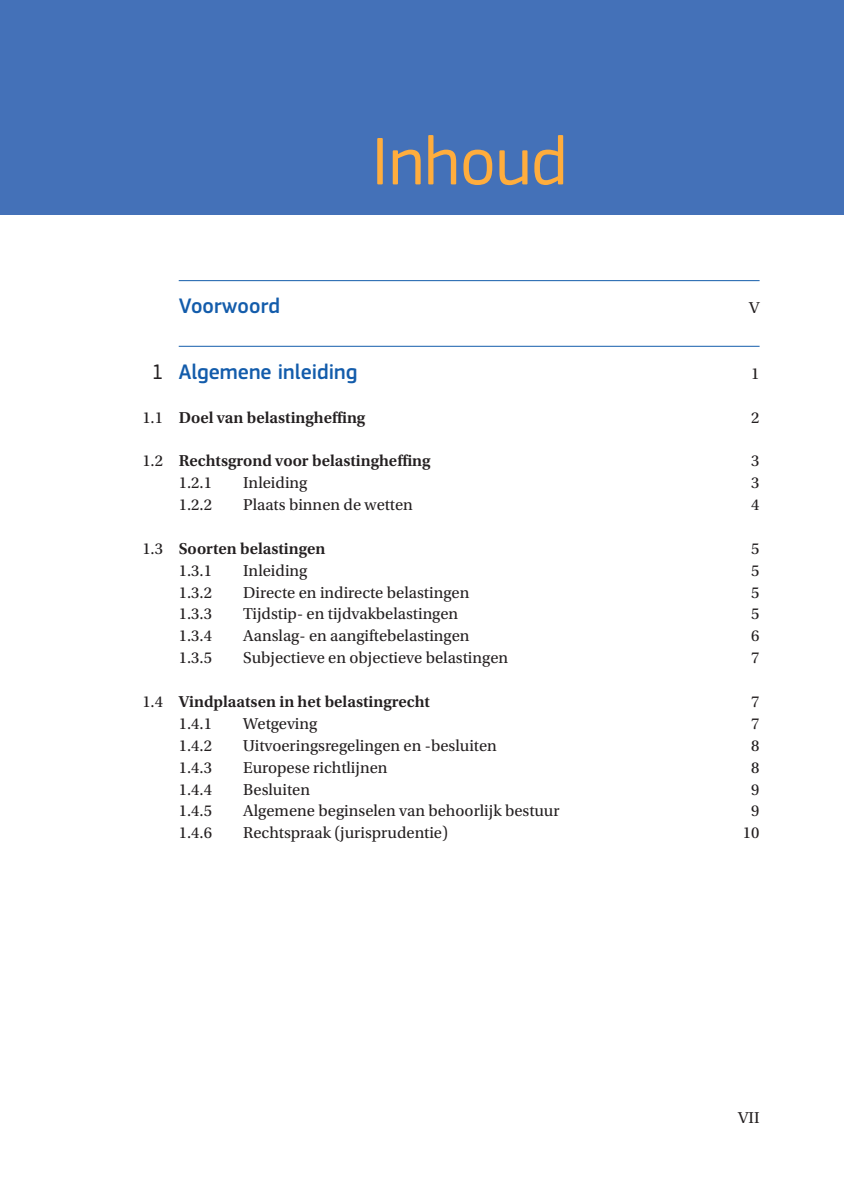
<style>
.page{position:relative;width:844px;height:1191px;background:#fff}
.page>*{position:absolute;margin:0;border:0;box-sizing:border-box;transform-origin:0 0}
.Hoofdstuktekst{font:70px "EC Square Sans Pro";color:#ffad3d}
.t1{font:500 21.88px "EC Square Sans Pro";color:#135cab}
.t2{font:16.62px "Utopia Std";color:#231f20}
.t3{font:600 16.62px "Utopia Std";color:#231f20}
.s1{font-weight:400;color:#231f20}
.s2{font-weight:400}
</style>
<div class="page">
<div style="left:0;top:0;width:843px;height:215px;background:#4471b8"></div>
<hr style="left:179px;top:280px;width:580px;height:1px;background:#135cab">
<hr style="left:179px;top:346px;width:580px;height:1px;background:#135cab">
<p class="Hoofdstuktekst" style="left:371px;top:120px;width:197px">Inhoud</p>
<p class="t1" style="left:179px;top:293px;width:103px">Voorwoord</p>
<p class="t2" style="left:749px;top:299px;width:12px">V</p>
<p class="t1" style="left:152px;top:359px;width:207px"><span class="s1">1</span> Algemene inleiding</p>
<p class="t2" style="left:751px;top:364px;width:10px">1</p>
<p class="t3" style="left:142px;top:408px;width:224px"><span class="s2">1.1</span> Doel van belastingheffing</p>
<p class="t2" style="left:751px;top:408px;width:10px">2</p>
<p class="t3" style="left:142px;top:451px;width:289px"><span class="s2">1.2</span> Rechtsgrond voor belastingheffing</p>
<p class="t2" style="left:751px;top:452px;width:10px">3</p>
<p class="t2" style="left:179px;top:474px;width:35px">1.2.1</p>
<p class="t2" style="left:243px;top:474px;width:66px">Inleiding</p>
<p class="t2" style="left:751px;top:474px;width:10px">3</p>
<p class="t2" style="left:179px;top:496px;width:35px">1.2.2</p>
<p class="t2" style="left:243px;top:496px;width:171px">Plaats binnen de wetten</p>
<p class="t2" style="left:751px;top:496px;width:10px">4</p>
<p class="t3" style="left:142px;top:539px;width:185px"><span class="s2">1.3</span> Soorten belastingen</p>
<p class="t2" style="left:751px;top:539px;width:10px">5</p>
<p class="t2" style="left:179px;top:561px;width:35px">1.3.1</p>
<p class="t2" style="left:243px;top:561px;width:66px">Inleiding</p>
<p class="t2" style="left:751px;top:561px;width:10px">5</p>
<p class="t2" style="left:179px;top:583px;width:35px">1.3.2</p>
<p class="t2" style="left:243px;top:583px;width:227px">Directe en indirecte belastingen</p>
<p class="t2" style="left:751px;top:583px;width:10px">5</p>
<p class="t2" style="left:179px;top:605px;width:35px">1.3.3</p>
<p class="t2" style="left:243px;top:605px;width:216px">Tijdstip- en tijdvakbelastingen</p>
<p class="t2" style="left:751px;top:605px;width:10px">5</p>
<p class="t2" style="left:179px;top:627px;width:35px">1.3.4</p>
<p class="t2" style="left:243px;top:627px;width:228px">Aanslag- en aangiftebelastingen</p>
<p class="t2" style="left:751px;top:627px;width:10px">6</p>
<p class="t2" style="left:179px;top:649px;width:35px">1.3.5</p>
<p class="t2" style="left:243px;top:649px;width:266px">Subjectieve en objectieve belastingen</p>
<p class="t2" style="left:751px;top:649px;width:10px">7</p>
<p class="t3" style="left:142px;top:692px;width:289px"><span class="s2">1.4</span> Vindplaatsen in het belastingrecht</p>
<p class="t2" style="left:751px;top:692px;width:10px">7</p>
<p class="t2" style="left:179px;top:714px;width:35px">1.4.1</p>
<p class="t2" style="left:243px;top:714px;width:76px">Wetgeving</p>
<p class="t2" style="left:751px;top:714px;width:10px">7</p>
<p class="t2" style="left:179px;top:736px;width:35px">1.4.2</p>
<p class="t2" style="left:243px;top:736px;width:255px">Uitvoeringsregelingen en -besluiten</p>
<p class="t2" style="left:751px;top:736px;width:10px">8</p>
<p class="t2" style="left:179px;top:758px;width:35px">1.4.3</p>
<p class="t2" style="left:243px;top:758px;width:146px">Europese richtlijnen</p>
<p class="t2" style="left:751px;top:758px;width:10px">8</p>
<p class="t2" style="left:179px;top:780px;width:35px">1.4.4</p>
<p class="t2" style="left:243px;top:780px;width:68px">Besluiten</p>
<p class="t2" style="left:751px;top:780px;width:10px">9</p>
<p class="t2" style="left:179px;top:802px;width:35px">1.4.5</p>
<p class="t2" style="left:243px;top:802px;width:318px">Algemene beginselen van behoorlijk bestuur</p>
<p class="t2" style="left:751px;top:802px;width:10px">9</p>
<p class="t2" style="left:179px;top:824px;width:35px">1.4.6</p>
<p class="t2" style="left:243px;top:824px;width:206px">Rechtspraak (jurisprudentie)</p>
<p class="t2" style="left:742px;top:824px;width:18px">10</p>
<p class="t2" style="left:738px;top:1108px;width:23px">VII</p>
</div>
